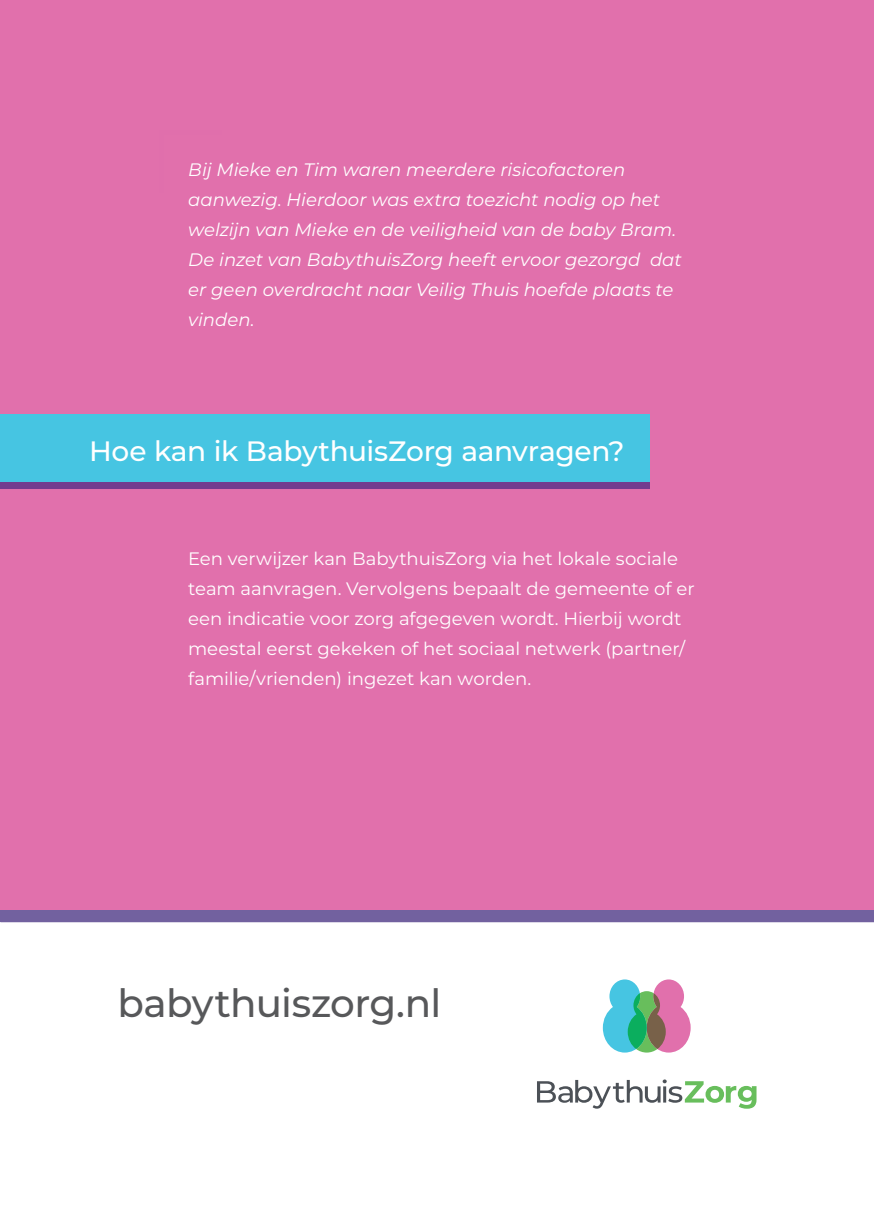
<style>
.page{position:relative;width:874px;height:1225px;background:#fff}
.page>*{position:absolute;margin:0;border:0;box-sizing:border-box;transform-origin:0 0}
.t1{font:500 38.8px "Montserrat";letter-spacing:-.02em;color:#57585a}
.t2{font:500 28px "Montserrat";letter-spacing:-.015em;color:#fff}
.t3{font:italic 18px/30px "Montserrat";color:#fff}
.t4{font:18px/30px "Montserrat";color:#fff}
</style>
<div class="page">
<div style="left:0;top:0;width:873px;height:910px;background:#e170ac"></div>
<div style="left:0;top:414px;width:649px;height:68px;background:#46c5e2"></div>
<div style="left:0;top:482px;width:649px;height:7px;background:#733d8e"></div>
<div style="left:0;top:910px;width:873px;height:12px;background:#72619f"></div>
<svg style="left:537px;top:1079px;width:219px;height:29px"></svg>
<svg style="left:602px;top:979px;width:88px;height:73px"></svg>
<p class="t3" style="left:188px;top:154px;width:495px">Bij Mieke en Tim waren meerdere risicofactoren aanwezig. Hierdoor was extra toezicht nodig op het welzijn van Mieke en de veiligheid van de baby Bram.<br>De inzet van BabythuisZorg heeft ervoor gezorgd dat er geen overdracht naar Veilig Thuis hoefde plaats te vinden.</p>
<h2 class="t2" style="left:89px;top:431px;width:536px">Hoe kan ik BabythuisZorg aanvragen?</h2>
<p class="t4" style="left:188px;top:543px;width:508px">Een verwijzer kan BabythuisZorg via het lokale sociale team aanvragen. Vervolgens bepaalt de gemeente of er een indicatie voor zorg afgegeven wordt. Hierbij wordt meestal eerst gekeken of het sociaal netwerk (partner/ familie/vrienden) ingezet kan worden.</p>
<h1 class="t1" style="left:117px;top:976px;width:325px">babythuiszorg.nl</h1>
</div>
